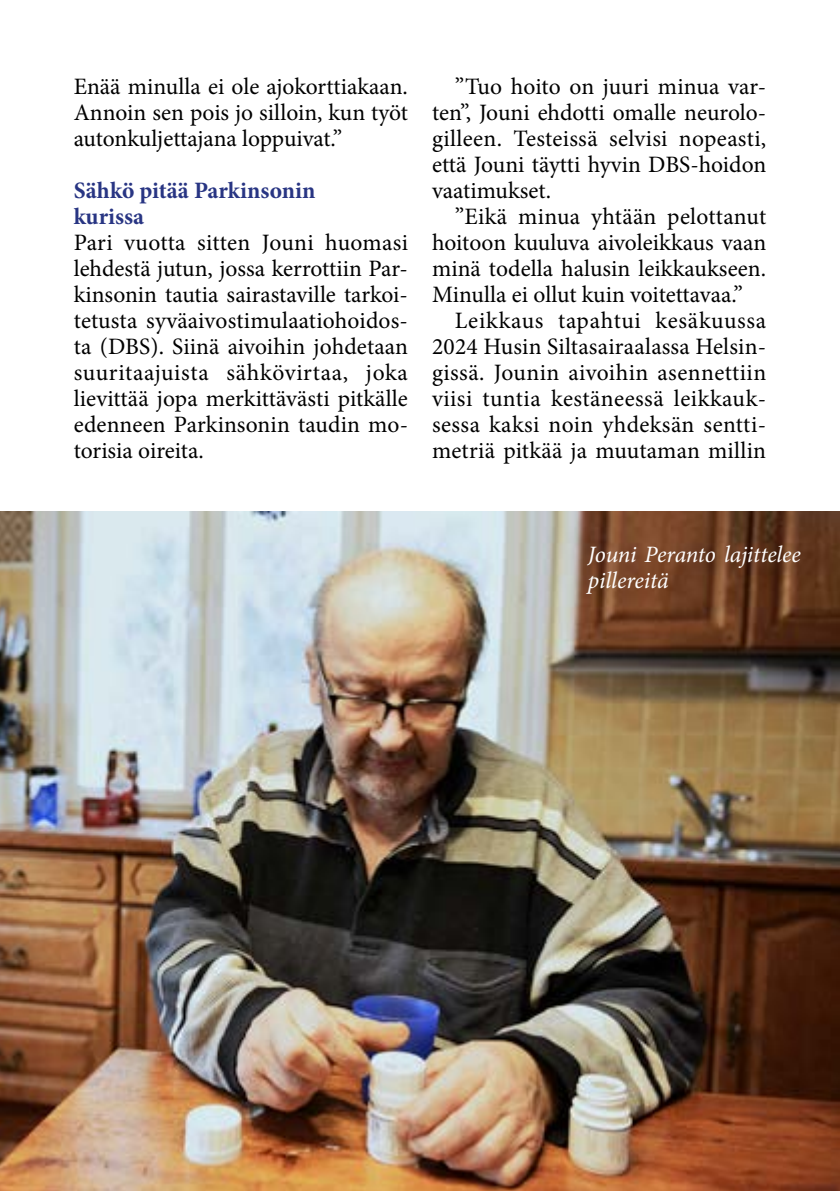
<style>
.page{position:relative;width:840px;height:1191px;background:#fff}
.page>*{position:absolute;margin:0;border:0;box-sizing:border-box;transform-origin:0 0}
.t1{font:23.6px/26px "Minion Pro";letter-spacing:.005em;color:#000;text-align:justify}
.t2{font:italic 23.6px/26px "Minion Pro";letter-spacing:-.01em;color:#fff}
.t3{font:700 23.6px/26px "Minion Pro";color:#283583}
.t4{font:23.6px "Minion Pro";letter-spacing:.03em;color:#000}
</style>
<div class="page">
<img style="left:0;top:512px;width:839px;height:679px">
<p class="t1" style="left:74px;top:74px;width:335px">Enää minulla ei ole ajokorttiakaan.<br>Annoin sen pois jo silloin, kun työt autonkuljettajana loppuivat.”</p>
<p class="t3" style="left:74px;top:177px;width:243px">Sähkö pitää Parkinsonin kurissa</p>
<p class="t1" style="left:74px;top:230px;width:335px">Pari vuotta sitten Jouni huomasi lehdestä jutun, jossa kerrottiin Par&shy;kinsonin tautia sairastaville tarkoi&shy;tetusta syväaivostimulaatiohoidos&shy;ta (DBS). Siinä aivoihin johdetaan suuritaajuista sähkövirtaa, joka lievittää jopa merkittävästi pitkälle edenneen Parkinsonin taudin mo&shy;torisia oireita.</p>
<p class="t1" style="left:432px;top:74px;width:335px;text-indent:23px">”Tuo hoito on juuri minua var&shy;ten”, Jouni ehdotti omalle neurolo&shy;gilleen. Testeissä selvisi nopeasti, että Jouni täytti hyvin DBS-hoidon vaatimukset.</p>
<p class="t1" style="left:454px;top:203px;width:313px">”Eikä minua yhtään pelottanut</p>
<p class="t1" style="left:432px;top:229px;width:335px">hoitoon kuuluva aivoleikkaus vaan</p>
<p class="t1" style="left:432px;top:255px;width:335px">minä todella halusin leikkaukseen.</p>
<p class="t1" style="left:432px;top:281px;width:312px">Minulla ei ollut kuin voitettavaa.”</p>
<p class="t4" style="left:454px;top:305px;width:313px">Leikkaus tapahtui kesäkuussa</p>
<p class="t1" style="left:432px;top:333px;width:335px">2024 Husin Siltasairaalassa Helsin-</p>
<p class="t1" style="left:432px;top:359px;width:335px">gissä. Jounin aivoihin asennettiin</p>
<p class="t1" style="left:432px;top:385px;width:335px">viisi tuntia kestäneessä leikkauk-</p>
<p class="t1" style="left:432px;top:411px;width:335px">sessa kaksi noin yhdeksän sentti-</p>
<p class="t1" style="left:432px;top:437px;width:335px">metriä pitkää ja muutaman millin</p>
<p class="t2" style="left:587px;top:541px;width:214px">Jouni Peranto lajittelee pillereitä</p>
</div>
